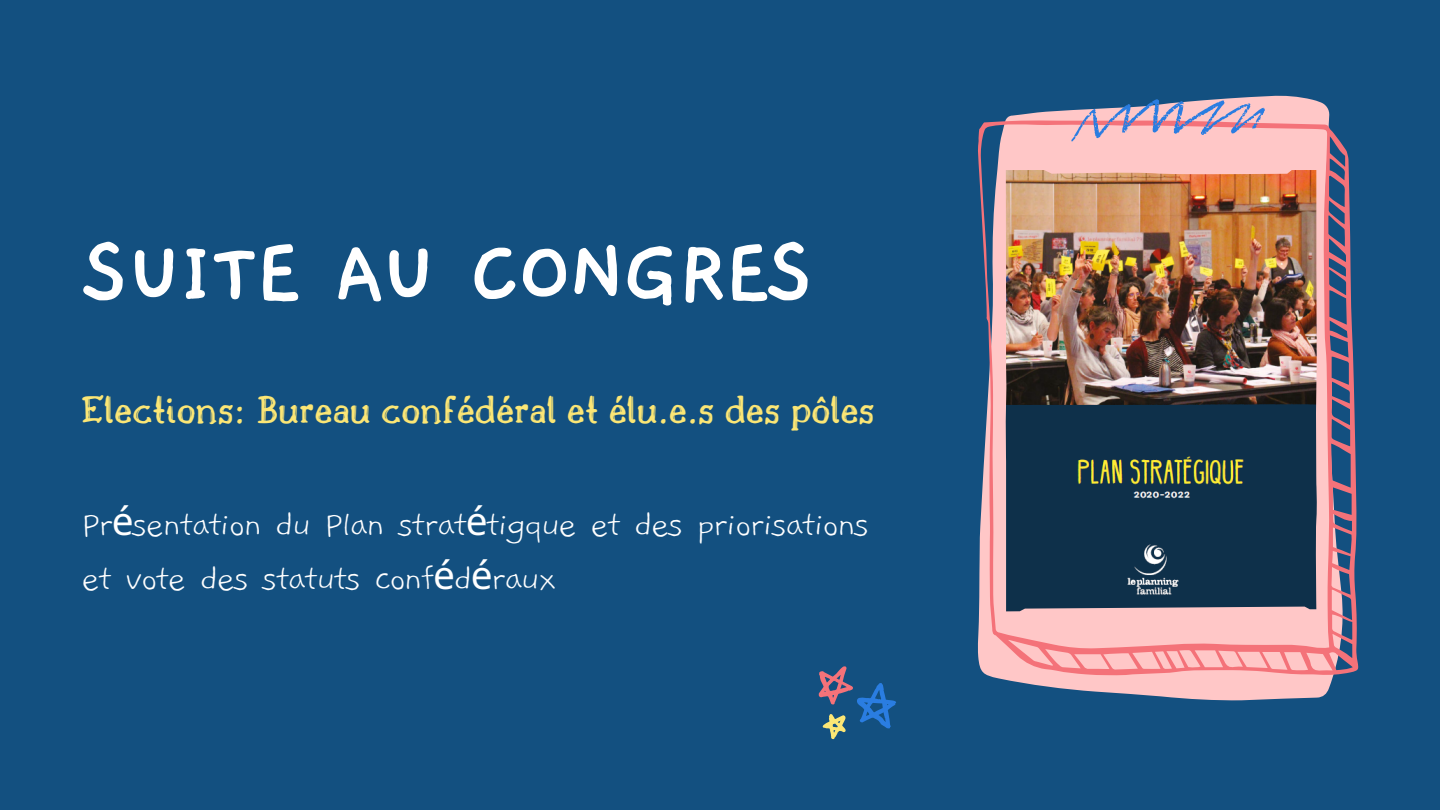
<style>
.page{position:relative;width:1440px;height:810px;background:#135080}
.page>*{position:absolute;margin:0;border:0;box-sizing:border-box;transform-origin:0 0}
.t1{font:700 95.7px "Gaegu";letter-spacing:-.04em;color:#fff}
.t2{font:41.2px "Drukaatie Burti";color:#fbe675}
.t3{font:300 38.9px/54px "Gaegu";letter-spacing:-.04em;color:#fff}
.s1{font-family:"Noto Sans";font-weight:400}
</style>
<div class="page">
<svg style="left:977px;top:95px;width:357px;height:606px;fill:#ffc7c7"></svg>
<svg style="left:978px;top:120px;width:381px;height:555px;fill:#ffc7c7"></svg>
<svg style="left:818px;top:666px;width:78px;height:74px"></svg>
<svg style="left:1071px;top:99px;width:194px;height:43px;background:#c0a6bc"></svg>
<img style="left:1006px;top:170px;width:311px;height:441px">
<p class="t1" style="left:81px;top:226px;width:735px">SUITE AU CONGRES</p>
<p class="t2" style="left:81px;top:387px;width:795px">Elections: Bureau confédéral et élu.e.s des pôles</p>
<p class="t3" style="left:81px;top:498px;width:790px">Pr<span class="s1">é</span>sentation du Plan strat<span class="s1">é</span>tigque et des priorisations et vote des statuts conf<span class="s1">é</span>d<span class="s1">é</span>raux</p>
</div>
